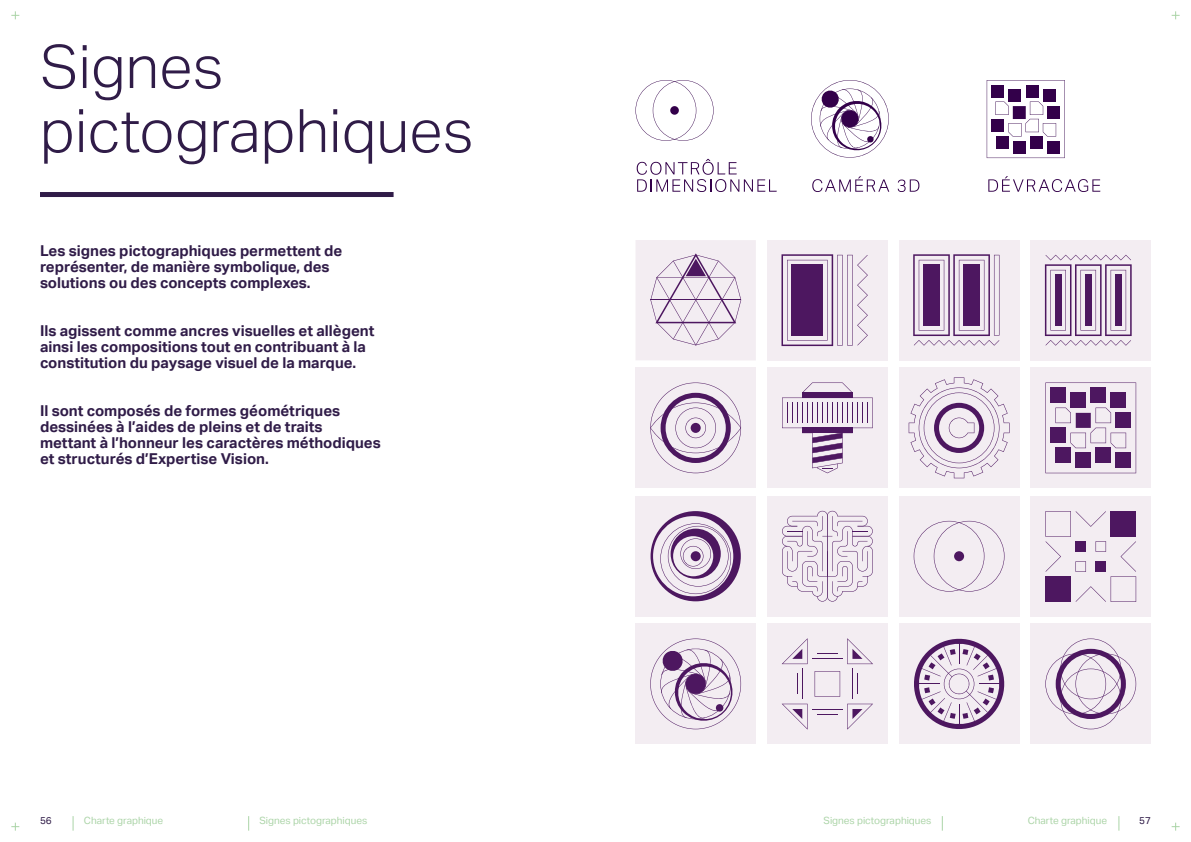
<style>
.page{position:relative;width:1191px;height:842px;background:#fff}
.page>*{position:absolute;margin:0;border:0;box-sizing:border-box;transform-origin:0 0}
.t1{font:300 60px/64px "Aktiv Grotesk";color:#301c48}
.t2{font:700 15px/16px "Aktiv Grotesk";color:#301c48}
.t3{font:10px "Aktiv Grotesk";color:#abd4a7}
.t4{font:10px "Aktiv Grotesk";color:#301c48}
</style>
<div class="page">
<svg style="left:73px;top:816px;width:1px;height:15px"></svg>
<svg style="left:941px;top:816px;width:1px;height:15px"></svg>
<svg style="left:248px;top:816px;width:1px;height:15px"></svg>
<svg style="left:1118px;top:816px;width:1px;height:15px"></svg>
<svg style="left:11px;top:11px;width:8px;height:8px"></svg>
<svg style="left:1171px;top:11px;width:8px;height:8px"></svg>
<svg style="left:11px;top:823px;width:8px;height:8px"></svg>
<svg style="left:1171px;top:823px;width:8px;height:8px"></svg>
<div style="left:40px;top:192px;width:353px;height:5px;background:#301c48"></div>
<div style="left:767px;top:240px;width:120px;height:120px;background:#f3edf2"></div>
<svg style="left:781px;top:254px;width:87px;height:92px"></svg>
<div style="left:899px;top:240px;width:120px;height:120px;background:#f3edf2"></div>
<svg style="left:913px;top:254px;width:86px;height:92px"></svg>
<div style="left:1030px;top:240px;width:121px;height:120px;background:#f3edf2"></div>
<svg style="left:1045px;top:255px;width:86px;height:91px"></svg>
<div style="left:635px;top:240px;width:121px;height:120px;background:#f3edf2"></div>
<svg style="left:650px;top:253px;width:91px;height:93px"></svg>
<hr style="left:650px;top:300px;width:91px;height:1px;background:#4d1760">
<div style="left:1030px;top:368px;width:121px;height:120px;background:#f3edf2"></div>
<svg style="left:1045px;top:382px;width:91px;height:91px"></svg>
<div style="left:635px;top:624px;width:121px;height:120px;background:#f3edf2"></div>
<svg style="left:650px;top:638px;width:91px;height:91px"></svg>
<div style="left:635px;top:496px;width:121px;height:120px;background:#f3edf2"></div>
<svg style="left:650px;top:511px;width:91px;height:90px"></svg>
<div style="left:690px;top:551px;width:10px;height:10px;background:#4d1760;border-radius:50%"></div>
<div style="left:1030px;top:624px;width:121px;height:120px;background:#f3edf2"></div>
<svg style="left:1045px;top:638px;width:91px;height:91px"></svg>
<div style="left:899px;top:624px;width:120px;height:120px;background:#f3edf2"></div>
<svg style="left:914px;top:638px;width:91px;height:91px"></svg>
<div style="left:767px;top:624px;width:120px;height:120px;background:#f3edf2"></div>
<svg style="left:814px;top:671px;width:26px;height:26px"></svg>
<svg style="left:782px;top:639px;width:25px;height:25px"></svg>
<svg style="left:847px;top:638px;width:26px;height:26px"></svg>
<svg style="left:847px;top:704px;width:26px;height:26px"></svg>
<svg style="left:782px;top:704px;width:25px;height:25px"></svg>
<svg style="left:857px;top:674px;width:1px;height:20px"></svg>
<svg style="left:817px;top:714px;width:20px;height:1px"></svg>
<svg style="left:797px;top:674px;width:1px;height:20px"></svg>
<hr style="left:852px;top:669px;width:1px;height:30px;background:#4d1760">
<hr style="left:812px;top:709px;width:30px;height:1px;background:#4d1760">
<hr style="left:812px;top:659px;width:30px;height:1px;background:#4d1760">
<hr style="left:802px;top:669px;width:1px;height:30px;background:#4d1760">
<div style="left:899px;top:496px;width:120px;height:120px;background:#f3edf2"></div>
<svg style="left:913px;top:521px;width:91px;height:71px"></svg>
<div style="left:954px;top:551px;width:10px;height:10px;background:#4d1760;border-radius:50%"></div>
<div style="left:1030px;top:496px;width:121px;height:121px;background:#f3edf2"></div>
<svg style="left:1045px;top:511px;width:91px;height:91px"></svg>
<div style="left:767px;top:496px;width:120px;height:120px;background:#f3edf2"></div>
<svg style="left:782px;top:511px;width:90px;height:91px"></svg>
<div style="left:635px;top:368px;width:121px;height:120px;background:#f3edf2"></div>
<svg style="left:650px;top:382px;width:92px;height:92px"></svg>
<div style="left:690px;top:423px;width:10px;height:10px;background:#4d1760;border-radius:50%"></div>
<div style="left:767px;top:368px;width:120px;height:120px;background:#f3edf2"></div>
<svg style="left:782px;top:382px;width:90px;height:91px"></svg>
<hr style="left:812px;top:433px;width:30px;height:1px;background:#4d1760">
<div style="left:802px;top:428px;width:50px;height:5px;background:#4d1760"></div>
<div style="left:802px;top:393px;width:50px;height:5px;background:#4d1760"></div>
<div style="left:899px;top:368px;width:120px;height:120px;background:#f3edf2"></div>
<svg style="left:908px;top:377px;width:101px;height:101px"></svg>
<svg style="left:635px;top:80px;width:78px;height:61px"></svg>
<div style="left:670px;top:106px;width:9px;height:9px;background:#33004a;border-radius:50%"></div>
<svg style="left:636px;top:159px;width:140px;height:33px"></svg>
<svg style="left:986px;top:80px;width:78px;height:78px"></svg>
<svg style="left:988px;top:176px;width:112px;height:16px"></svg>
<svg style="left:812px;top:176px;width:77px;height:16px"></svg>
<svg style="left:897px;top:179px;width:22px;height:13px"></svg>
<svg style="left:811px;top:80px;width:77px;height:78px"></svg>
<h1 class="t1" style="left:40px;top:35px;width:435px">Signes pictographiques</h1>
<p class="t2" style="left:40px;top:243px;width:304px">Les signes pictographiques permettent de représenter, de manière symbolique, des solutions ou des concepts complexes.</p>
<p class="t2" style="left:40px;top:323px;width:336px">Ils agissent comme ancres visuelles et allègent ainsi les compositions tout en contribuant à la constitution du paysage visuel de la marque.</p>
<p class="t2" style="left:40px;top:403px;width:342px">Il sont composés de formes géométriques dessinées à l’aides de pleins et de traits mettant à l’honneur les caractères méthodiques et structurés d’Expertise Vision.</p>
<p class="t4" style="left:40px;top:815px;width:13px">56</p>
<p class="t3" style="left:84px;top:815px;width:81px">Charte graphique</p>
<p class="t3" style="left:259px;top:815px;width:109px">Signes pictographiques</p>
<p class="t3" style="left:823px;top:815px;width:109px">Signes pictographiques</p>
<p class="t3" style="left:1027px;top:815px;width:81px">Charte graphique</p>
<p class="t4" style="left:1139px;top:815px;width:13px">57</p>
</div>
